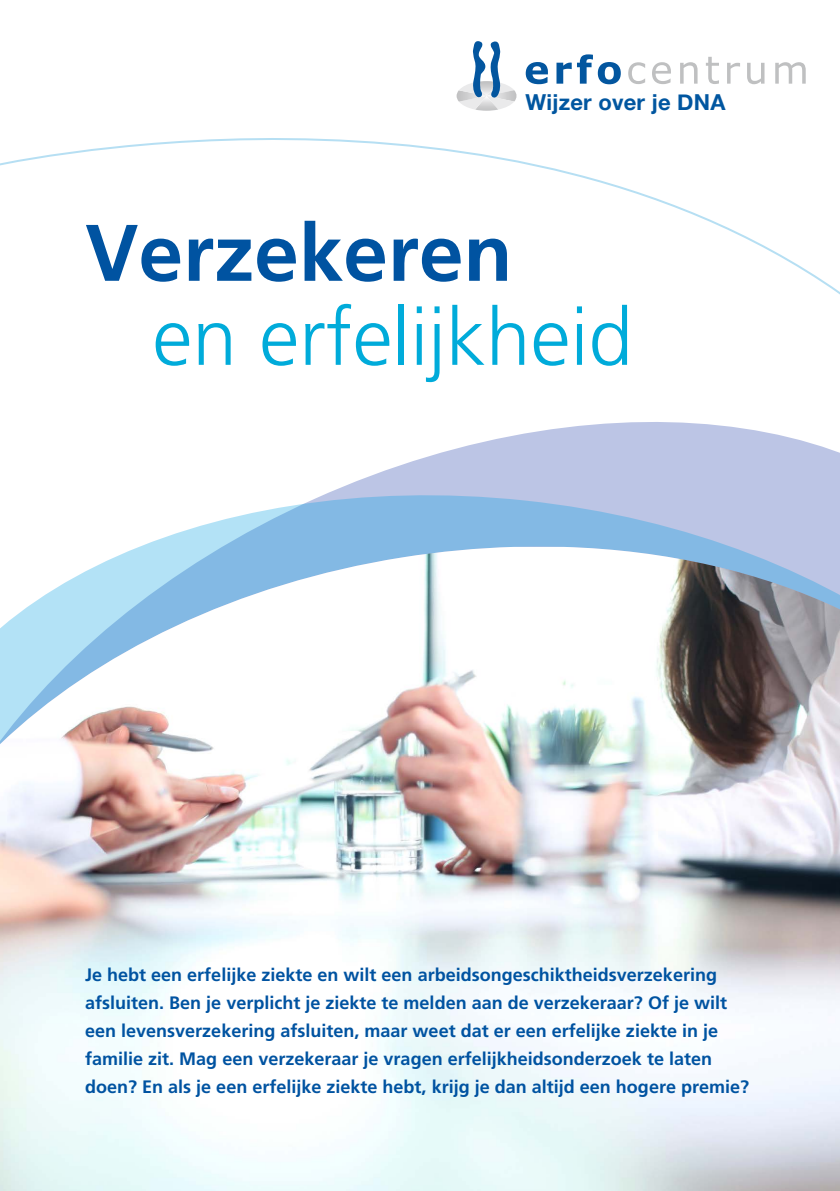
<style>
.page{position:relative;width:840px;height:1191px;background:#fff}
.page>*{position:absolute;margin:0;border:0;box-sizing:border-box;transform-origin:0 0}
.t1{font:300 80px "Frutiger LT Std";color:#00abda}
.t2{font:700 80px "Frutiger LT Std";color:#0053a1}
.t3{font:700 22px "Helvetica Neue";letter-spacing:.01em;color:#0056a0}
.t4{font:700 18px/28px "Frutiger LT Std";color:#0053a1}
</style>
<div class="page">
<svg style="left:399px;top:422px;width:440px;height:44px;fill:#bcc5e5"></svg>
<svg style="left:291px;top:466px;width:548px;height:40px;background:#bdc9e7"></svg>
<svg style="left:139px;top:506px;width:700px;height:41px;background:#a1c6e8"></svg>
<img style="left:0;top:547px;width:839px;height:644px">
<svg style="left:0;top:56px;width:839px;height:238px"></svg>
<svg style="left:456px;top:41px;width:61px;height:70px"></svg>
<svg style="left:525px;top:62px;width:22px;height:22px"></svg>
<svg style="left:556px;top:54px;width:64px;height:30px"></svg>
<svg style="left:628px;top:62px;width:16px;height:22px"></svg>
<svg style="left:651px;top:62px;width:19px;height:22px"></svg>
<svg style="left:679px;top:62px;width:18px;height:22px"></svg>
<svg style="left:705px;top:57px;width:13px;height:27px"></svg>
<svg style="left:726px;top:63px;width:13px;height:21px"></svg>
<svg style="left:746px;top:63px;width:18px;height:21px"></svg>
<svg style="left:774px;top:62px;width:31px;height:22px"></svg>
<p class="t3" style="left:525px;top:85px;width:201px">Wijzer over je DNA</p>
<h1 class="t2" style="left:85px;top:206px;width:428px">Verzekeren</h1>
<h1 class="t1" style="left:152px;top:292px;width:482px">en erfelijkheid</h1>
<p class="t4" style="left:85px;top:961px;width:665px">Je hebt een erfelijke ziekte en wilt een arbeidsongeschiktheidsverzekering afsluiten. Ben je verplicht je ziekte te melden aan de verzekeraar? Of je wilt een levensverzekering afsluiten, maar weet dat er een erfelijke ziekte in je familie zit. Mag een verzekeraar je vragen erfelijkheidsonderzoek te laten doen? En als je een erfelijke ziekte hebt, krijg je dan altijd een hogere premie?</p>
</div>
